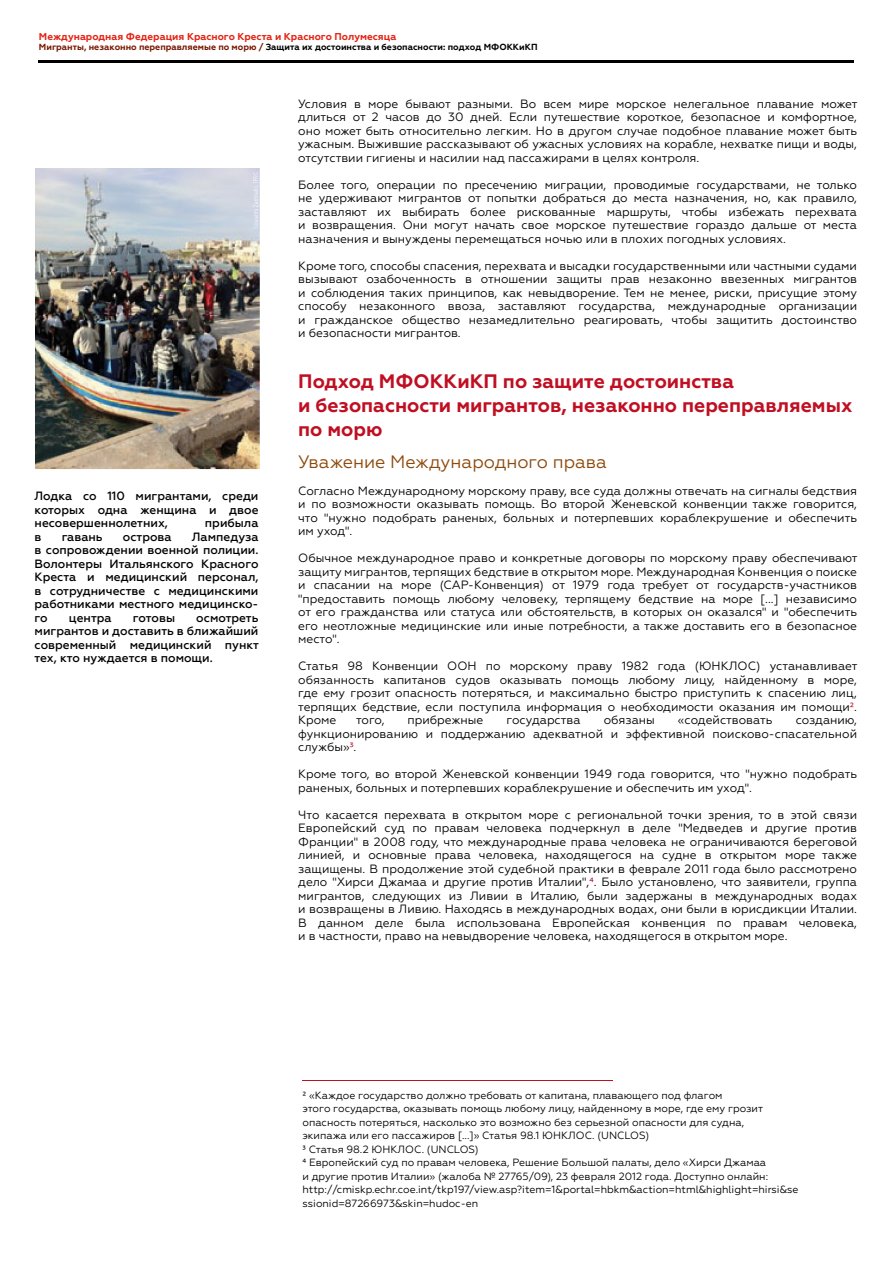
<style>
.page{position:relative;width:893px;height:1263px;background:#fff}
.page>*{position:absolute;margin:0;border:0;box-sizing:border-box;transform-origin:0 0}
.t1{font:700 19.5px/24px "Geometria";color:#c00f22}
.t2{font:18px "Geometria";color:#8e480a}
.t3{font:12px/13.5px "Geometria";color:#000;text-align:justify}
.t4{font:500 12px/13.5px "Geometria";color:#000;text-align:justify}
.t5{font:10.5px/13.5px "Geometria";color:#000}
.t6{font:700 9.9px "Geometria";color:#e42313}
.t7{font:700 8.85px "Geometria";color:#000}
.s1{color:#781800}
.s2{color:#c00f22}
</style>
<div class="page">
<hr style="left:39px;top:61px;width:815px;height:2px;background:#000">
<hr style="left:303px;top:1080px;width:310px;height:1px;background:#c00f22">
<img style="left:35px;top:168px;width:225px;height:302px">
<p class="t6" style="left:39px;top:30px;width:359px">Международная Федерация Красного Креста и Красного Полумесяца</p>
<p class="t7" style="left:39px;top:42px;width:500px"><span class="s1">Мигранты, незаконно переправляемые по морю /</span> Защита их достоинства и безопасности: подход МФОККиКП</p>
<p class="t4" style="left:35px;top:489px;width:225px">Лодка со 110 мигрантами, среди которых одна женщина и двое несовершеннолетних,</p>
<p class="t4" style="left:205px;top:516px;width:55px">прибыла</p>
<p class="t4" style="left:35px;top:530px;width:225px;text-indent:157px">Лампедуза в сопровождении военной полиции.<br>Волонтеры Итальянского Красного Креста и медицинский персонал, в сотрудничестве с медицинскими работниками местного медицинско&shy;го</p>
<p class="t4" style="left:35px;top:530px;width:8px">в</p>
<p class="t4" style="left:62px;top:530px;width:43px">гавань</p>
<p class="t4" style="left:123px;top:530px;width:50px">острова</p>
<p class="t4" style="left:35px;top:611px;width:226px;text-indent:162px">осмотреть мигрантов и доставить в ближайший современный медицинский пункт тех, кто нуждается в помощи.</p>
<p class="t4" style="left:69px;top:611px;width:44px">центра</p>
<p class="t4" style="left:133px;top:611px;width:44px">готовы</p>
<p class="t3" style="left:298px;top:97px;width:561px">Условия в море бывают разными. Во всем мире морское нелегальное плавание может длиться от 2 часов до 30 дней. Если путешествие короткое, безопасное и комфортное, оно может быть относительно легким. Но в другом случае подобное плавание может быть ужасным. Выжившие рассказывают об ужасных условиях на корабле, нехватке пищи и воды, отсутствии гигиены и насилии над пассажирами в целях контроля.</p>
<p class="t3" style="left:298px;top:178px;width:560px">Более того, операции по пресечению миграции, проводимые государствами, не только не удерживают мигрантов от попытки добраться до места назначения, но, как правило, заставляют их выбирать более рискованные маршруты, чтобы избежать перехвата и возвращения. Они могут начать свое морское путешествие гораздо дальше от места назначения и вынуждены перемещаться ночью или в плохих погодных условиях.</p>
<p class="t3" style="left:298px;top:259px;width:560px">Кроме того, способы спасения, перехвата и высадки государственными или частными судами вызывают озабоченность в отношении защиты прав незаконно ввезенных мигрантов и соблюдения таких принципов, как невыдворение. Тем не менее, риски, присущие этому способу незаконного ввоза, заставляют государства, международные организации и гражданское общество незамедлительно реагировать, чтобы защитить достоинство и безопасности мигрантов.</p>
<h1 class="t1" style="left:298px;top:370px;width:556px">Подход МФОККиКП по защите достоинства<br>и безопасности мигрантов, незаконно переправляемых по морю</h1>
<h2 class="t2" style="left:298px;top:451px;width:310px">Уважение Международного права</h2>
<p class="t3" style="left:298px;top:484px;width:560px">Согласно Международному морскому праву, все суда должны отвечать на сигналы бедствия и по возможности оказывать помощь. Во второй Женевской конвенции также говорится, что "нужно подобрать раненых, больных и потерпевших кораблекрушение и обеспечить им уход".</p>
<p class="t3" style="left:298px;top:551px;width:561px">Обычное международное право и конкретные договоры по морскому праву обеспечивают защиту мигрантов, терпящих бедствие в открытом море. Международная Конвенция о поиске и спасании на море (САР-Конвенция) от 1979 года требует от государств-участников "предоставить помощь любому человеку, терпящему бедствие на море [...] независимо от его гражданства или статуса или обстоятельств, в которых он оказался" и "обеспечить его неотложные медицинские или иные потребности, а также доставить его в безопасное место".</p>
<p class="t3" style="left:298px;top:659px;width:561px">Статья 98 Конвенции ООН по морскому праву 1982 года (ЮНКЛОС) устанавливает обязанность капитанов судов оказывать помощь любому лицу, найденному в море, где ему грозит опасность потеряться, и максимально быстро приступить к спасению лиц, терпящих бедствие, если поступила информация о необходимости оказания им помощи<span class="s2">²</span>.<br>Кроме</p>
<p class="t3" style="left:356px;top:713px;width:30px">того,</p>
<p class="t3" style="left:408px;top:713px;width:77px">прибрежные</p>
<p class="t3" style="left:507px;top:713px;width:76px">государства</p>
<p class="t3" style="left:604px;top:713px;width:53px">обязаны</p>
<p class="t3" style="left:678px;top:713px;width:96px">«содействовать</p>
<p class="t3" style="left:298px;top:713px;width:560px;text-indent:497px">созданию, функционированию и поддержанию адекватной и эффективной поисково-спасательной службы»<span class="s2">³</span>.</p>
<p class="t3" style="left:298px;top:767px;width:560px">Кроме того, во второй Женевской конвенции 1949 года говорится, что "нужно подобрать раненых, больных и потерпевших кораблекрушение и обеспечить им уход".</p>
<p class="t3" style="left:298px;top:808px;width:560px">Что касается перехвата в открытом море с региональной точки зрения, то в этой связи Европейский суд по правам человека подчеркнул в деле "Медведев и другие против Франции" в 2008 году, что международные права человека не ограничиваются береговой линией, и основные права человека, находящегося на судне в открытом море также защищены. В продолжение этой судебной практики в феврале 2011 года было рассмотрено дело "Хирси Джамаа и другие против Италии",<span class="s2">⁴</span>. Было установлено, что заявители, группа мигрантов, следующих из Ливии в Италию, были задержаны в международных водах и возвращены в Ливию. Находясь в международных водах, они были в юрисдикции Италии.<br>В данном деле была использована Европейская конвенция по правам человека, и в частности, право на невыдворение человека, находящегося в открытом море.</p>
<p class="t5" style="left:303px;top:1088px;width:497px">² «Каждое государство должно требовать от капитана, плавающего под флагом<br>этого государства, оказывать помощь любому лицу, найденному в море, где ему грозит опасность потеряться, насколько это возможно без серьезной опасности для судна,<br>экипажа или его пассажиров [...]» Статья 98.1 ЮНКЛОС. (UNCLOS)<br>³ Статья 98.2 ЮНКЛОС. (UNCLOS)<br>⁴ Европейский суд по правам человека, Решение Большой палаты, дело «Хирси Джамаа<br>и другие против Италии» (жалоба № 27765/09), 23 февраля 2012 года. Доступно онлайн: http://cmiskp.echr.coe.int/tkp197/view.asp?item=1&amp;portal=hbkm&amp;action=html&amp;highlight=hirsi&amp;se ssionid=87266973&amp;skin=hudoc-en</p>
</div>
